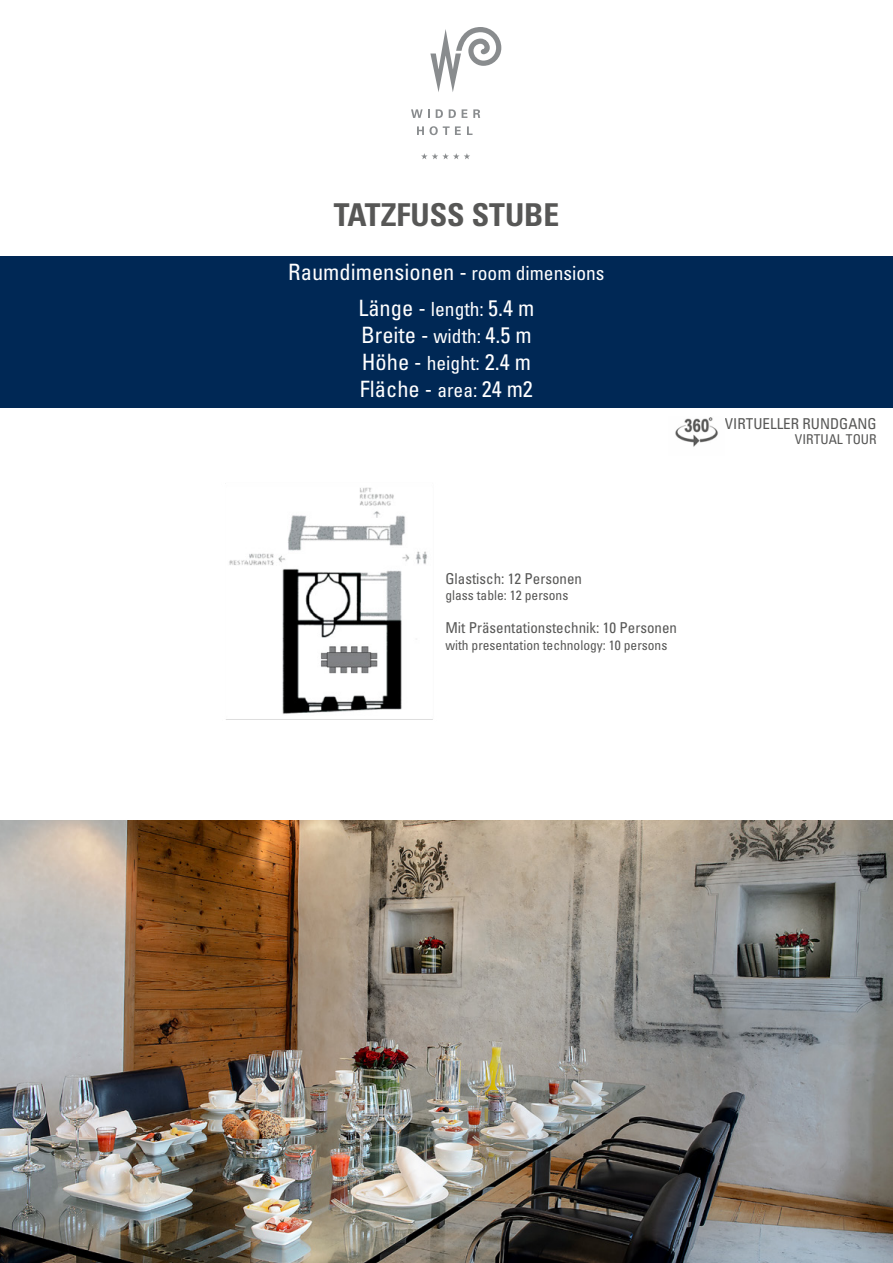
<style>
.page{position:relative;width:893px;height:1263px;background:#fff}
.page>*{position:absolute;margin:0;border:0;box-sizing:border-box;transform-origin:0 0}
.t1{font:700 condensed 31.5px "Univers";color:#575756}
.t2{font:condensed 22.5px/27px "Univers";color:#fff;text-align:center}
.t3{font:condensed 15px "Univers";color:#575756}
.t4{font:condensed 13.5px "Univers";color:#575756}
.s1{font-size:19.5px}
</style>
<div class="page">
<svg style="left:411px;top:109px;width:19px;height:9px"></svg>
<svg style="left:436px;top:109px;width:7px;height:9px"></svg>
<svg style="left:449px;top:109px;width:7px;height:9px"></svg>
<svg style="left:462px;top:109px;width:5px;height:9px"></svg>
<svg style="left:473px;top:109px;width:7px;height:9px"></svg>
<svg style="left:417px;top:126px;width:44px;height:9px"></svg>
<svg style="left:467px;top:126px;width:5px;height:9px"></svg>
<svg style="left:421px;top:153px;width:49px;height:6px"></svg>
<svg style="left:430px;top:27px;width:71px;height:65px"></svg>
<div style="left:0;top:256px;width:893px;height:152px;background:#002855"></div>
<img style="left:0;top:820px;width:893px;height:443px">
<img style="left:226px;top:487px;width:207px;height:233px">
<img style="left:675px;top:417px;width:43px;height:30px">
<h1 class="t1" style="left:334px;top:195px;width:227px">TATZFUSS STUBE</h1>
<p class="t2" style="left:288px;top:254px;width:318px;line-height:36px">Raumdimensionen - <span class="s1">room dimensions<br></span>Länge - <span class="s1">length:</span> 5.4 m</p>
<p class="t2" style="left:360px;top:322px;width:175px;text-align:justify">Breite - <span class="s1">width:</span> 4.5 m Höhe - <span class="s1">height:</span> 2.4 m Fläche - <span class="s1">area:</span> 24 m2</p>
<p class="t3" style="left:725px;top:414px;width:153px">VIRTUELLER RUNDGANG</p>
<p class="t4" style="left:795px;top:430px;width:83px">VIRTUAL TOUR</p>
<p class="t3" style="left:445px;top:569px;width:138px">Glastisch: 12 Personen</p>
<p class="t4" style="left:445px;top:587px;width:124px">glass table: 12 persons</p>
<p class="t3" style="left:445px;top:618px;width:233px">Mit Präsentationstechnik: 10 Personen</p>
<p class="t4" style="left:445px;top:636px;width:223px">with presentation technology: 10 persons</p>
</div>
